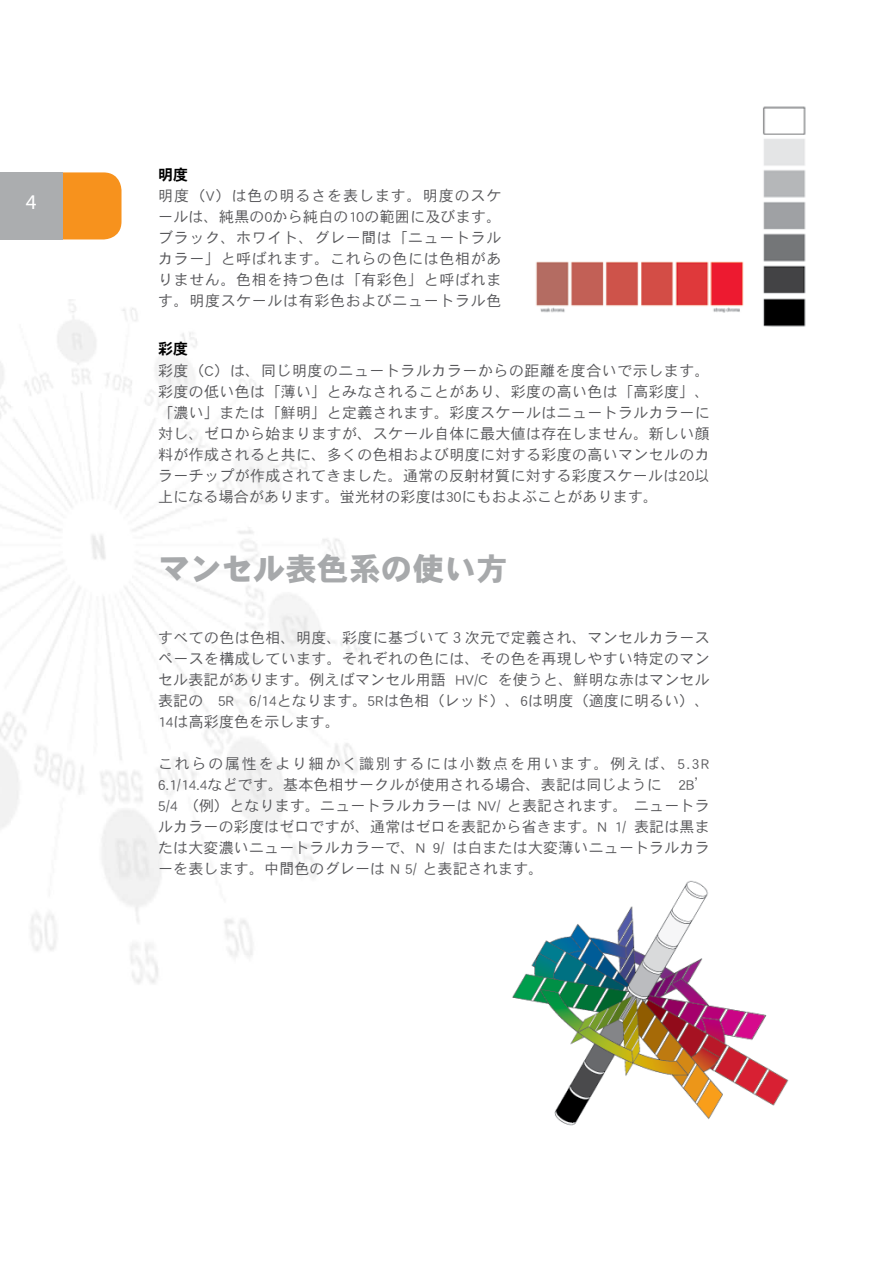
<style>
.page{position:relative;width:893px;height:1263px;background:#fff}
.page>*{position:absolute;margin:0;border:0;box-sizing:border-box;transform-origin:0 0}
.t1{font:31.5px "DFHS Gothic Std W9";letter-spacing:.01em;color:#a7a9ab}
.t2{font:15px/21px "DFHS Gothic Std W3";letter-spacing:.01em;color:#58585b;text-align:justify}
.t3{font:15px "DFHS Gothic Std W7";color:#000}
</style>
<div class="page">
<img style="left:535px;top:261px;width:209px;height:52px">
<img style="left:512px;top:880px;width:277px;height:246px">
<img style="left:762px;top:106px;width:44px;height:221px">
<svg style="left:0;top:172px;width:122px;height:67px;background:#cfa26d"></svg>
<p class="t3" style="left:158px;top:166px;width:32px">明度</p>
<p class="t2" style="left:158px;top:185px;width:345px">明度（V）は色の明るさを表します。明度のスケールは、純黒の0から純白の10の範囲に及びます。ブラック、ホワイト、グレー間は「ニュートラルカラー」と呼ばれます。これらの色には色相がありません。色相を持つ色は「有彩色」と呼ばれます。明度スケールは有彩色およびニュートラル色</p>
<p class="t3" style="left:158px;top:341px;width:32px">彩度</p>
<p class="t2" style="left:158px;top:359px;width:553px">彩度（C）は、同じ明度のニュートラルカラーからの距離を度合いで示します。彩度の低い色は「薄い」とみなされることがあり、彩度の高い色は「高彩度」、「濃い」または「鮮明」と定義されます。彩度スケールはニュートラルカラーに対し、ゼロから始まりますが、スケール自体に最大値は存在しません。新しい顔料が作成されると共に、多くの色相および明度に対する彩度の高いマンセルのカラーチップが作成されてきました。通常の反射材質に対する彩度スケールは20以上になる場合があります。蛍光材の彩度は30にもおよぶことがあります。</p>
<h1 class="t1" style="left:158px;top:551px;width:351px">マンセル表色系の使い方</h1>
<p class="t2" style="left:158px;top:626px;width:553px">すべての色は色相、明度、彩度に基づいて３次元で定義され、マンセルカラースペースを構成しています。それぞれの色には、その色を再現しやすい特定のマンセル表記があります。例えばマンセル用語 HV/C を使うと、鮮明な赤はマンセル表記の 5R 6/14となります。5Rは色相（レッド）、6は明度（適度に明るい）、14は高彩度色を示します。</p>
<p class="t2" style="left:158px;top:752px;width:553px">これらの属性をより細かく識別するには小数点を用います。例えば、5.3R 6.1/14.4などです。基本色相サークルが使用される場合、表記は同じように 2B’ 5/4 （例）となります。ニュートラルカラーは NV/ と表記されます。 ニュートラルカラーの彩度はゼロですが、通常はゼロを表記から省きます。N 1/ 表記は黒または大変濃いニュートラルカラーで、N 9/ は白または大変薄いニュートラルカラーを表します。中間色のグレーは N 5/ と表記されます。</p>
</div>
